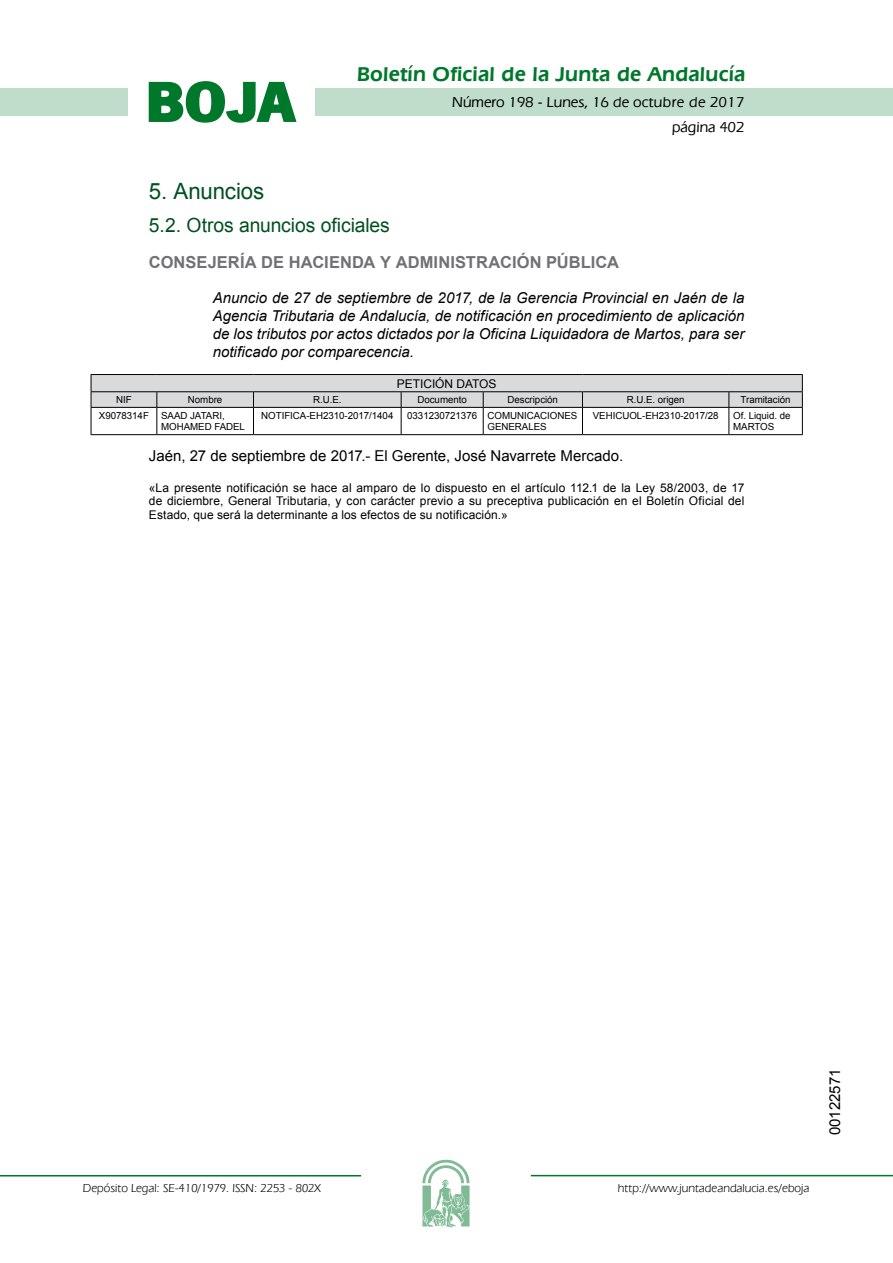
<style>
.page{position:relative;width:893px;height:1263px;background:#fff}
.page>*{position:absolute;margin:0;border:0;box-sizing:border-box;transform-origin:0 0}
.t1{font:700 57.75px "News Got T";color:#00782c;scale:1.14 1}
.t2{font:22.5px "Arial";letter-spacing:-.005em;color:#00501f}
.t3{font:600 21px "Eras IT Cby BT";letter-spacing:.01em;color:#00782c}
.t4{font:19.5px "Arial";letter-spacing:-.005em;color:#00501f}
.t5{font:700 16.5px "Arial";letter-spacing:.005em;color:#707173}
.t6{font:italic 15px/18px "Arial";color:#000;text-align:justify}
.t7{font:15px "Arial";color:#000}
.t8{font:500 15px/24.5px "Eras IT Cby BT";color:#000;text-align:right}
.t9{font:12px/13.5px "Arial";letter-spacing:.01em;color:#000;text-align:justify}
.t10{font:12px "Eras IT Cby BT";color:#000}
.t11{font:9.75px/11.7px "Arial";letter-spacing:-.005em;color:#000}
</style>
<div class="page">
<div style="left:315px;top:88px;width:577px;height:28px;background:#bfddca"></div>
<div style="left:0;top:88px;width:128px;height:28px;background:#bfddca"></div>
<hr style="left:0;top:1175px;width:361px;height:2px;background:#00782c">
<svg style="left:422px;top:1159px;width:47px;height:68px"></svg>
<hr style="left:531px;top:1175px;width:361px;height:1px;background:#00782c">
<svg style="left:148px;top:81px;width:149px;height:42px"></svg>
<hr style="left:91px;top:374px;width:66px;height:1px;background:#000">
<hr style="left:157px;top:374px;width:96px;height:1px;background:#000">
<hr style="left:253px;top:374px;width:148px;height:1px;background:#000">
<hr style="left:401px;top:374px;width:82px;height:1px;background:#000">
<hr style="left:483px;top:374px;width:99px;height:1px;background:#000">
<hr style="left:582px;top:374px;width:147px;height:1px;background:#000">
<hr style="left:729px;top:374px;width:73px;height:1px;background:#000">
<svg style="left:91px;top:375px;width:712px;height:59px"></svg>
<hr style="left:91px;top:434px;width:66px;height:1px;background:#000">
<hr style="left:157px;top:434px;width:96px;height:1px;background:#000">
<hr style="left:253px;top:434px;width:148px;height:1px;background:#000">
<hr style="left:401px;top:434px;width:82px;height:1px;background:#000">
<hr style="left:483px;top:434px;width:99px;height:1px;background:#000">
<hr style="left:582px;top:434px;width:147px;height:1px;background:#000">
<hr style="left:729px;top:434px;width:73px;height:1px;background:#000">
<h1 class="t1" style="left:145px;top:68px;width:133px">BOJA</h1>
<h3 class="t3" style="left:357px;top:62px;width:390px">Boletín Oficial de la Junta de Andalucía</h3>
<p class="t8" style="left:452px;top:90px;width:294px">Número 198 - Lunes, 16 de octubre de 2017 página 402</p>
<h2 class="t2" style="left:149px;top:177px;width:117px">5. Anuncios</h2>
<h3 class="t4" style="left:149px;top:212px;width:242px">5.2. Otros anuncios oficiales</h3>
<h3 class="t5" style="left:149px;top:251px;width:471px">CONSEJERÍA DE HACIENDA Y ADMINISTRACIÓN PÚBLICA</h3>
<p class="t6" style="left:213px;top:289px;width:533px">Anuncio de 27 de septiembre de 2017, de la Gerencia Provincial en Jaén de la Agencia Tributaria de Andalucía, de notificación en procedimiento de aplicación de los tributos por actos dictados por la Oficina Liquidadora de Martos, para ser notificado por comparecencia.</p>
<p class="t9" style="left:397px;top:377px;width:101px">PETICIÓN DATOS</p>
<p class="t11" style="left:116px;top:394px;width:17px">NIF</p>
<p class="t11" style="left:188px;top:394px;width:36px">Nombre</p>
<p class="t11" style="left:313px;top:394px;width:30px">R.U.E.</p>
<p class="t11" style="left:417px;top:394px;width:51px">Documento</p>
<p class="t11" style="left:507px;top:394px;width:52px">Descripción</p>
<p class="t11" style="left:626px;top:394px;width:59px">R.U.E. origen</p>
<p class="t11" style="left:740px;top:394px;width:52px">Tramitación</p>
<p class="t11" style="left:161px;top:410px;width:85px;text-indent:-62px">X9078314F SAAD JATARI,<br>MOHAMED FADEL</p>
<p class="t11" style="left:261px;top:410px;width:134px">NOTIFICA-EH2310-2017/1404</p>
<p class="t11" style="left:487px;top:410px;width:91px;text-indent:-80px">0331230721376 COMUNICACIONES<br>GENERALES</p>
<p class="t11" style="left:592px;top:410px;width:127px">VEHICUOL-EH2310-2017/28</p>
<p class="t11" style="left:733px;top:410px;width:59px">Of. Liquid. de<br>MARTOS</p>
<p class="t7" style="left:149px;top:446px;width:476px">Jaén, 27 de septiembre de 2017.- El Gerente, José Navarrete Mercado.</p>
<p class="t9" style="left:149px;top:481px;width:597px">«La presente notificación se hace al amparo de lo dispuesto en el artículo 112.1 de la Ley 58/2003, de 17 de diciembre, General Tributaria, y con carácter previo a su preceptiva publicación en el Boletín Oficial del Estado, que será la determinante a los efectos de su notificación.»</p>
<p class="t10" style="left:83px;top:1181px;width:239px">Depósito Legal: SE-410/1979. ISSN: 2253 - 802X</p>
<p class="t10" style="left:618px;top:1181px;width:193px">http://www.juntadeandalucia.es/eboja</p>
<p class="t7" style="left:825px;top:1135px;width:68px;rotate:-90deg">00122571</p>
</div>
